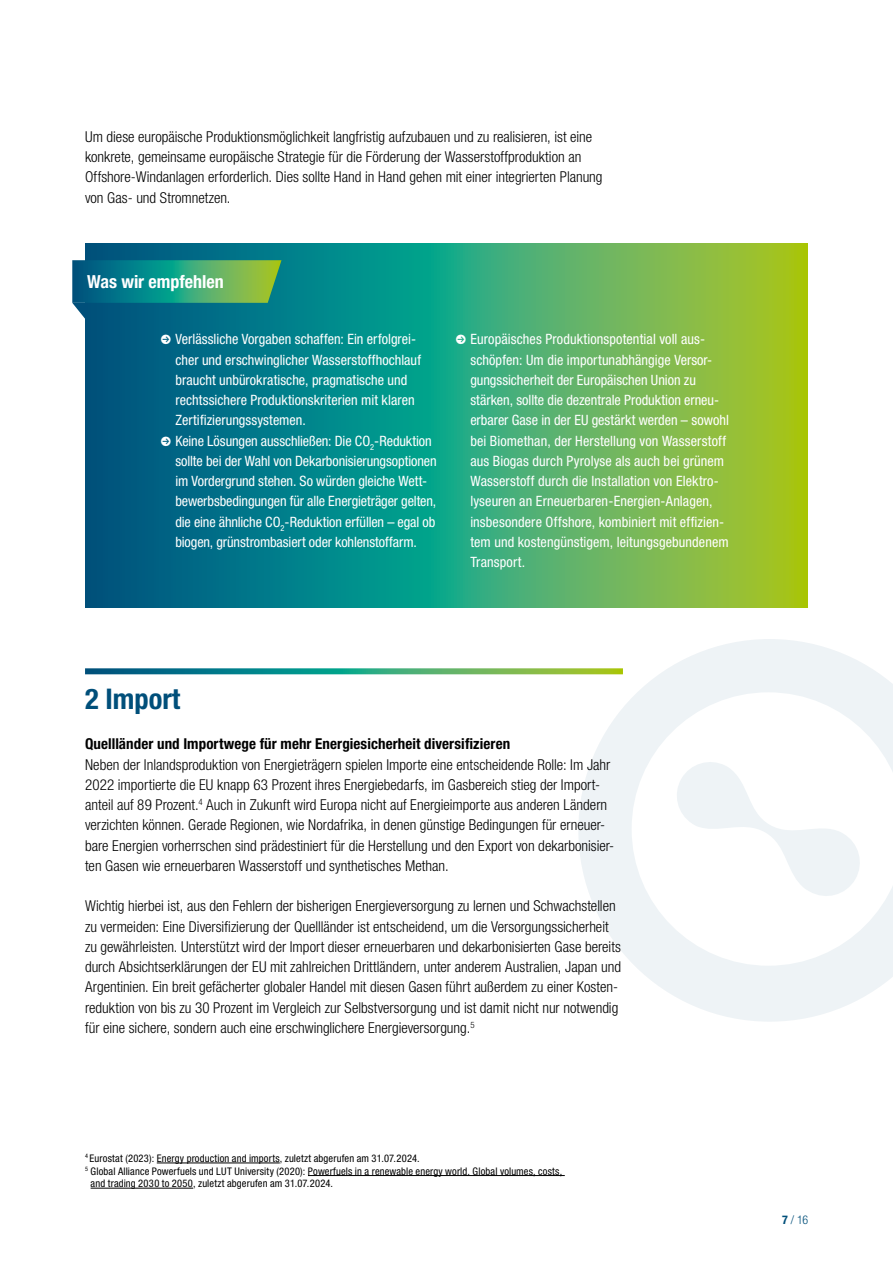
<style>
.page{position:relative;width:893px;height:1263px;background:#fff}
.page>*{position:absolute;margin:0;border:0;box-sizing:border-box;transform-origin:0 0}
.t1{font:700 condensed 28.5px "Helvetica Neue LT Pro";color:#004f7a}
.t2{font:700 condensed 18px "Helvetica Neue LT Pro";color:#fff}
.t3{font:300 condensed 15px/20.2px "Helvetica Neue LT Pro";color:#000}
.t4{font:700 condensed 15px "Helvetica Neue LT Pro";letter-spacing:.005em;color:#000}
.t5{font:condensed 14.25px/20.2px "Helvetica Neue LT Pro";color:#fff}
.t6{font:300 condensed 12px "Helvetica Neue LT Pro";color:#004f7a}
.t7{font:condensed 10.5px "Helvetica Neue LT Pro";letter-spacing:.015em;color:#000}
.s1{font-weight:700}
</style>
<div class="page">
<svg style="left:578px;top:639px;width:315px;height:383px;fill:#eef3f6"></svg>
<svg style="left:632px;top:692px;width:261px;height:274px"></svg>
<svg style="left:672px;top:758px;width:193px;height:143px"></svg>
<svg style="left:85px;top:243px;width:723px;height:365px;background:#3a9b6e"></svg>
<svg style="left:72px;top:260px;width:209px;height:59px;background:#268a79"></svg>
<svg style="left:85px;top:668px;width:538px;height:6px;background:#429e77"></svg>
<hr style="left:157px;top:1163px;width:123px;height:1px;background:#000">
<hr style="left:308px;top:1175px;width:257px;height:1px;background:#000">
<hr style="left:91px;top:1188px;width:102px;height:1px;background:#000">
<p class="t3" style="left:85px;top:126px;width:519px">Um diese europäische Produktionsmöglichkeit langfristig aufzubauen und zu realisieren, ist eine konkrete, gemeinsame europäische Strategie für die Förderung der Wasserstoffproduktion an Offshore-Windanlagen erforderlich. Dies sollte Hand in Hand gehen mit einer integrierten Planung von Gas- und Stromnetzen.</p>
<p class="t2" style="left:87px;top:271px;width:138px">Was wir empfehlen</p>
<p class="t5" style="left:175px;top:329px;width:247px;text-indent:-15px">● Verlässliche Vorgaben schaffen: Ein erfolgrei&shy;cher und erschwinglicher Wasserstoffhochlauf braucht unbürokratische, pragmatische und rechtssichere Produktionskriterien mit klaren Zertifizierungssystemen.</p>
<p class="t5" style="left:175px;top:430px;width:263px;text-indent:-15px">● Keine Lösungen ausschließen: Die CO<sub>2</sub>-Reduktion sollte bei der Wahl von Dekarbonisierungsoptionen im Vordergrund stehen. So würden gleiche Wett&shy;bewerbsbedingungen für alle Energieträger gelten, die eine ähnliche CO<sub>2</sub>-Reduktion erfüllen – egal ob biogen, grünstrombasiert oder kohlenstoffarm.</p>
<p class="t5" style="left:470px;top:329px;width:260px;text-indent:-15px">● Europäisches Produktionspotential voll aus&shy;schöpfen: Um die importunabhängige Versor&shy;gungssicherheit der Europäischen Union zu stärken, sollte die dezentrale Produktion erneu&shy;erbarer Gase in der EU gestärkt werden – sowohl bei Biomethan, der Herstellung von Wasserstoff aus Biogas durch Pyrolyse als auch bei grünem Wasserstoff durch die Installation von Elektro&shy;lyseuren an Erneuerbaren-Energien-Anlagen, insbesondere Offshore, kombiniert mit effizien&shy;tem und kostengünstigem, leitungsgebundenem Transport.</p>
<h1 class="t1" style="left:85px;top:681px;width:97px">2 Import</h1>
<p class="t4" style="left:85px;top:735px;width:427px">Quellländer und Importwege für mehr Energiesicherheit diversifizieren</p>
<p class="t3" style="left:85px;top:754px;width:531px">Neben der Inlandsproduktion von Energieträgern spielen Importe eine entscheidende Rolle: Im Jahr 2022 importierte die EU knapp 63 Prozent ihres Energiebedarfs, im Gasbereich stieg der Import&shy;anteil auf 89 Prozent.<sup>4</sup> Auch in Zukunft wird Europa nicht auf Energieimporte aus anderen Ländern verzichten können. Gerade Regionen, wie Nordafrika, in denen günstige Bedingungen für erneuer&shy;bare Energien vorherrschen sind prädestiniert für die Herstellung und den Export von dekarbonisier&shy;ten Gasen wie erneuerbaren Wasserstoff und synthetisches Methan.</p>
<p class="t3" style="left:85px;top:896px;width:538px">Wichtig hierbei ist, aus den Fehlern der bisherigen Energieversorgung zu lernen und Schwachstellen zu vermeiden: Eine Diversifizierung der Quellländer ist entscheidend, um die Versorgungssicherheit zu gewährleisten. Unterstützt wird der Import dieser erneuerbaren und dekarbonisierten Gase bereits durch Absichtserklärungen der EU mit zahlreichen Drittländern, unter anderem Australien, Japan und Argentinien. Ein breit gefächerter globaler Handel mit diesen Gasen führt außerdem zu einer Kosten&shy;reduktion von bis zu 30 Prozent im Vergleich zur Selbstversorgung und ist damit nicht nur notwendig für eine sichere, sondern auch eine erschwinglichere Energieversorgung.<sup>5</sup></p>
<p class="t7" style="left:85px;top:1152px;width:336px"><sup>4</sup> Eurostat (2023): Energy production and imports, zuletzt abgerufen am 31.07.2024.</p>
<p class="t7" style="left:85px;top:1164px;width:479px"><sup>5</sup> Global Alliance Powerfuels und LUT University (2020): Powerfuels in a renewable energy world. Global volumes, costs,</p>
<p class="t7" style="left:91px;top:1177px;width:244px">and trading 2030 to 2050, zuletzt abgerufen am 31.07.2024.</p>
<p class="t6" style="left:782px;top:1212px;width:28px"><span class="s1">7</span> / 16</p>
</div>
